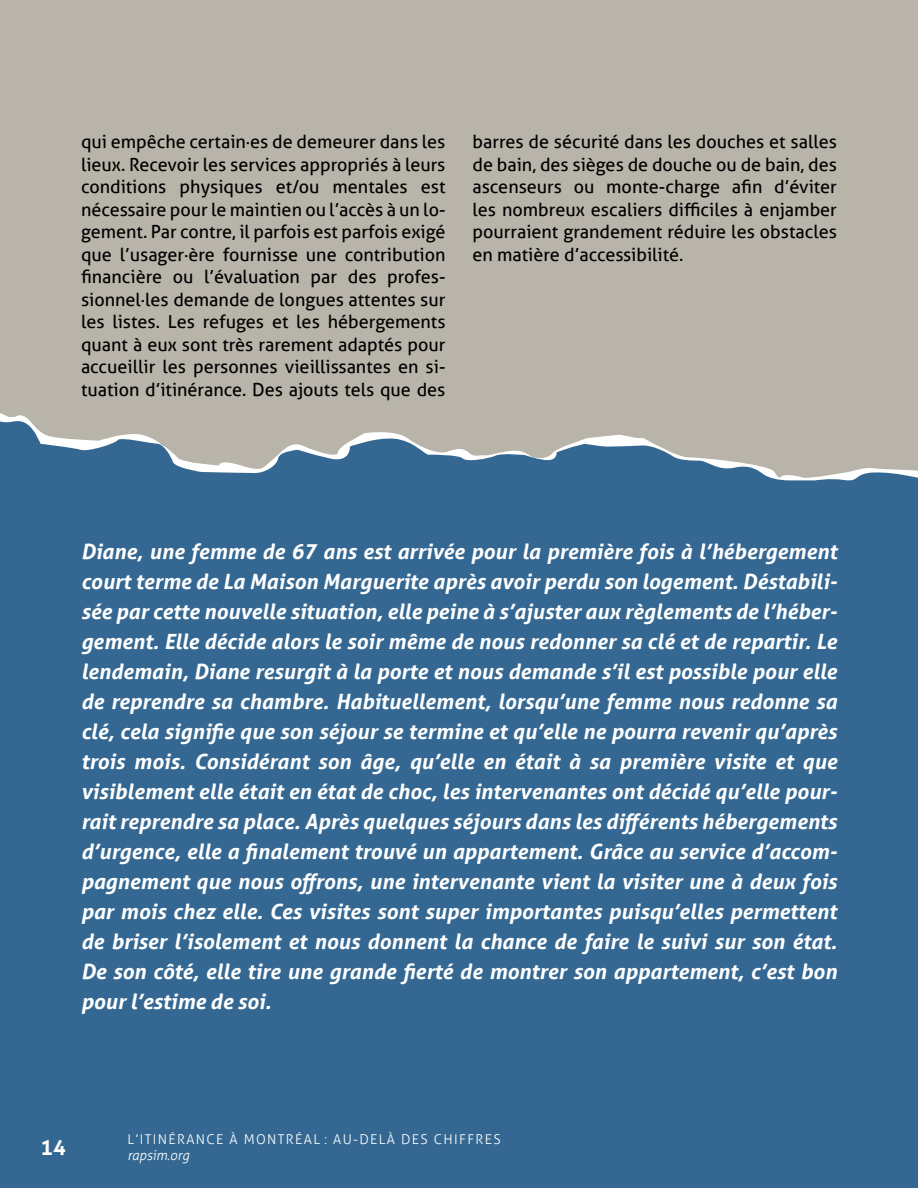
<style>
.page{position:relative;width:918px;height:1188px;background:#fff}
.page>*{position:absolute;margin:0;border:0;box-sizing:border-box;transform-origin:0 0}
.t1{font:italic 700 21px/30px "Aller";color:#fff;text-align:justify}
.t2{font:700 21px "Aller";color:#fff}
.t3{font:18px/22.5px "Aller";color:#000;text-align:justify}
.t4{font:300 13.5px "Aller";letter-spacing:.1em;color:#fff}
.t5{font:italic 300 13.5px "Aller";color:#fff}
.s1{font-style:inherit}
</style>
<div class="page">
<div style="left:0;top:0;width:918px;height:742px;background:#b8b4a9"></div>
<div style="left:0;top:482px;width:918px;height:706px;background:#346892"></div>
<svg style="left:0;top:413px;width:918px;height:69px"></svg>
<p class="t3" style="left:81px;top:131px;width:366px">qui empêche certain<span class="s1">·</span>es de demeurer dans les lieux. Recevoir les services appropriés à leurs conditions physiques et/ou mentales est nécessaire pour le maintien ou l’accès à un lo&shy;gement. Par contre, il parfois est parfois exigé que l’usager·ère fournisse une contribution financière ou l’évaluation par des profes&shy;sionnel·les demande de longues attentes sur les listes. Les refuges et les hébergements quant à eux sont très rarement adaptés pour accueillir les personnes vieillissantes en si&shy;tuation d’itinérance. Des ajouts tels que des</p>
<p class="t3" style="left:472px;top:131px;width:366px">barres de sécurité dans les douches et salles de bain, des sièges de douche ou de bain, des ascenseurs ou monte-charge afin d’éviter les nombreux escaliers difficiles à enjamber pourraient grandement réduire les obstacles en matière d’accessibilité.</p>
<p class="t1" style="left:81px;top:536px;width:758px">Diane, une femme de 67 ans est arrivée pour la première fois à l’hébergement court terme de La Maison Marguerite après avoir perdu son logement. Déstabili&shy;sée par cette nouvelle situation, elle peine à s’ajuster aux règlements de l’héber&shy;gement. Elle décide alors le soir même de nous redonner sa clé et de repartir. Le lendemain, Diane resurgit à la porte et nous demande s’il est possible pour elle de reprendre sa chambre. Habituellement, lorsqu’une femme nous redonne sa clé, cela signifie que son séjour se termine et qu’elle ne pourra revenir qu’après trois mois. Considérant son âge, qu’elle en était à sa première visite et que visiblement elle était en état de choc, les intervenantes ont décidé qu’elle pour&shy;rait reprendre sa place. Après quelques séjours dans les différents hébergements d’urgence, elle a finalement trouvé un appartement. Grâce au service d’accom&shy;pagnement que nous offrons, une intervenante vient la visiter une à deux fois par mois chez elle. Ces visites sont super importantes puisqu’elles permettent de briser l’isolement et nous donnent la chance de faire le suivi sur son état.<br>De son côté, elle tire une grande fierté de montrer son appartement, c’est bon pour l’estime de soi.</p>
<p class="t2" style="left:40px;top:1134px;width:27px">14</p>
<p class="t4" style="left:127px;top:1131px;width:375px">L’ITINÉRANCE À MONTRÉAL : AU-DELÀ DES CHIFFRES</p>
<p class="t5" style="left:127px;top:1147px;width:63px">rapsim.org</p>
</div>
